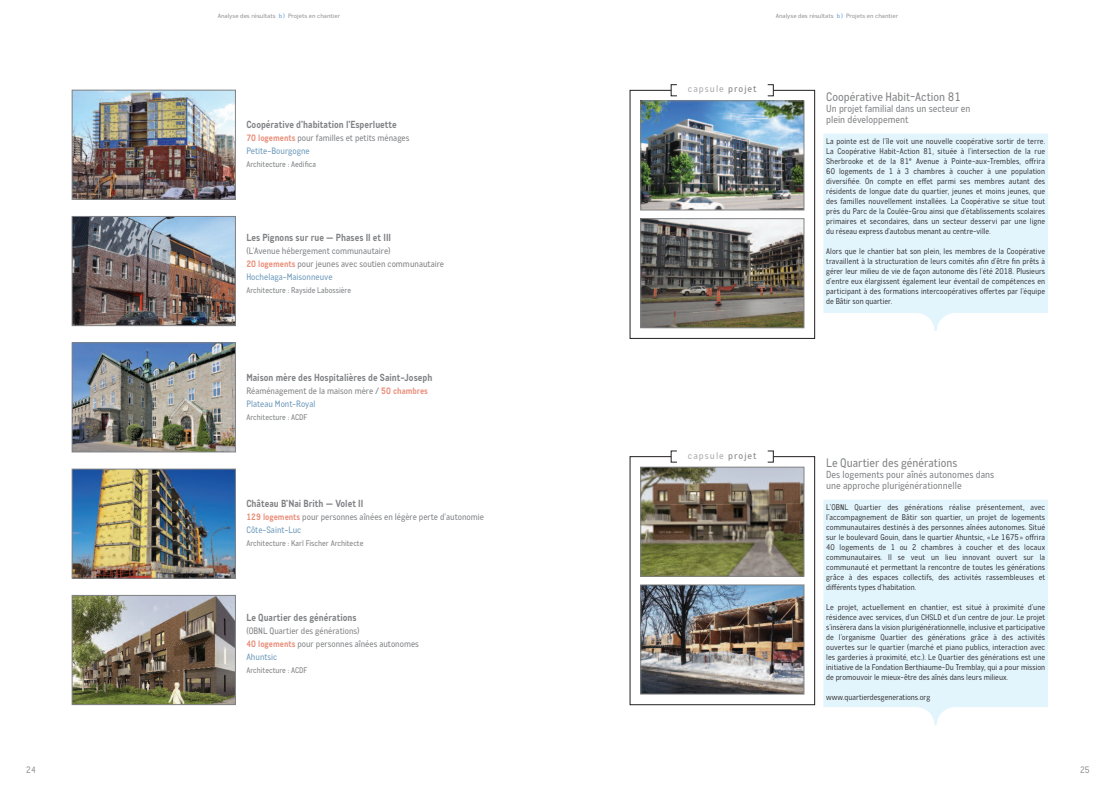
<style>
.page{position:relative;width:1116px;height:792px;background:#fff}
.page>*{position:absolute;margin:0;border:0;box-sizing:border-box;transform-origin:0 0}
.t1{font:12px "CA Cula";color:#808285}
.t2{font:700 10px "CA Cula";color:#808285}
.t3{font:10px/11px "CA Cula";color:#808285}
.t4{font:9.4px "CA Cula";letter-spacing:.1em;color:#a8a9ad;scale:1.07 1}
.t5{font:9px/13px "CA Cula";color:#808285}
.t6{font:300 9px "CA Cula";color:#808285}
.t7{font:300 8px/10px "CA Cula";color:#231f20;text-align:justify}
.t8{font:8px "CA Cula";color:#808285}
.t9{font:300 6.1px "CA Cula";color:#808285;scale:1.16 1}
.s1{font-weight:400;color:#61a1d7}
.s2{font-weight:700;color:#ea8f7b}
.s3{color:#6d9abb}
.s4{color:#808285}
</style>
<div class="page">
<svg style="left:823px;top:500px;width:225px;height:225px;background:#e4f4fc"></svg>
<svg style="left:823px;top:134px;width:225px;height:197px;background:#e4f4fc"></svg>
<img style="left:74px;top:92px;width:160px;height:105px">
<div style="left:72px;top:90px;width:164px;height:109px;border:1px solid #808285"></div>
<img style="left:74px;top:218px;width:160px;height:106px">
<div style="left:72px;top:216px;width:164px;height:110px;border:1px solid #808285"></div>
<img style="left:74px;top:345px;width:160px;height:105px">
<div style="left:72px;top:343px;width:164px;height:109px;border:1px solid #808285"></div>
<img style="left:74px;top:471px;width:160px;height:105px">
<div style="left:72px;top:469px;width:164px;height:109px;border:1px solid #808285"></div>
<img style="left:74px;top:597px;width:160px;height:106px">
<div style="left:72px;top:595px;width:164px;height:110px;border:1px solid #808285"></div>
<svg style="left:630px;top:90px;width:185px;height:249px"></svg>
<img style="left:643px;top:103px;width:159px;height:105px">
<div style="left:641px;top:101px;width:163px;height:109px;border:1px solid #808285"></div>
<img style="left:643px;top:221px;width:159px;height:105px">
<div style="left:641px;top:219px;width:163px;height:109px;border:1px solid #808285"></div>
<svg style="left:630px;top:456px;width:185px;height:249px"></svg>
<img style="left:643px;top:469px;width:159px;height:105px">
<div style="left:641px;top:467px;width:163px;height:109px;border:1px solid #808285"></div>
<img style="left:643px;top:587px;width:159px;height:105px">
<div style="left:641px;top:585px;width:163px;height:109px;border:1px solid #808285"></div>
<p class="t9" style="left:218px;top:13px;width:107px">Analyse des résultats <span class="s1">b)</span> Projets en chantier</p>
<p class="t9" style="left:776px;top:14px;width:107px">Analyse des résultats <span class="s1">b)</span> Projets en chantier</p>
<p class="t2" style="left:246px;top:121px;width:152px">Coopérative d’habitation l’Esperluette</p>
<p class="t5" style="left:246px;top:132px;width:165px"><span class="s2">70 logements</span> pour familles et petits ménages<br><span class="s3">Petite-Bourgogne</span></p>
<p class="t8" style="left:246px;top:162px;width:71px">Architecture : Aedifica</p>
<p class="t2" style="left:246px;top:234px;width:146px">Les Pignons sur rue — Phases II et III</p>
<p class="t5" style="left:246px;top:246px;width:199px">(L’Avenue hébergement communautaire)<br><span class="s2">20 logements</span> pour jeunes avec soutien communautaire<br><span class="s3">Hochelaga-Maisonneuve</span></p>
<p class="t8" style="left:246px;top:288px;width:106px">Architecture : Rayside Labossière</p>
<p class="t2" style="left:246px;top:374px;width:187px">Maison mère des Hospitalières de Saint-Joseph</p>
<p class="t5" style="left:246px;top:385px;width:183px">Réaménagement de la maison mère / <span class="s2">50 chambres<br></span><span class="s3">Plateau Mont-Royal</span></p>
<p class="t8" style="left:246px;top:414px;width:63px">Architecture : ACDF</p>
<p class="t2" style="left:246px;top:500px;width:118px">Château B’Nai Brith — Volet II</p>
<p class="t5" style="left:246px;top:511px;width:239px"><span class="s2">129 logements</span> pour personnes aînées en légère perte d’autonomie<br><span class="s3">Côte-Saint-Luc</span></p>
<p class="t8" style="left:246px;top:541px;width:119px">Architecture : Karl Fischer Architecte</p>
<p class="t2" style="left:246px;top:614px;width:112px">Le Quartier des générations</p>
<p class="t5" style="left:246px;top:625px;width:174px">(OBNL Quartier des générations)<br><span class="s2">40 logements</span> pour personnes aînées autonomes<br><span class="s3">Ahuntsic</span></p>
<p class="t8" style="left:246px;top:667px;width:63px">Architecture : ACDF</p>
<p class="t4" style="left:688px;top:86px;width:66px">capsule <span class="s4">projet</span></p>
<p class="t4" style="left:688px;top:452px;width:66px">capsule <span class="s4">projet</span></p>
<h1 class="t1" style="left:826px;top:92px;width:136px">Coopérative Habit-Action 81</h1>
<p class="t3" style="left:826px;top:104px;width:146px">Un projet familial dans un secteur en plein développement</p>
<p class="t7" style="left:826px;top:137px;width:220px">La pointe est de l’île voit une nouvelle coopérative sortir de terre.<br>La Coopérative Habit-Action 81, située à l’intersection de la rue Sherbrooke et de la 81<sup>e</sup> Avenue à Pointe-aux-Trembles, offrira 60 logements de 1 à 3 chambres à coucher à une population diversifiée. On compte en effet parmi ses membres autant des résidents de longue date du quartier, jeunes et moins jeunes, que des familles nouvellement installées. La Coopérative se situe tout près du Parc de la Coulée-Grou ainsi que d’établissements scolaires primaires et secondaires, dans un secteur desservi par une ligne du réseau express d’autobus menant au centre-ville.</p>
<p class="t7" style="left:826px;top:247px;width:220px">Alors que le chantier bat son plein, les membres de la Coopérative travaillent à la structuration de leurs comités afin d’être fin prêts à gérer leur milieu de vie de façon autonome dès l’été 2018. Plusieurs d’entre eux élargissent également leur éventail de compétences en participant à des formations intercoopératives offertes par l’équipe de Bâtir son quartier.</p>
<h1 class="t1" style="left:826px;top:458px;width:133px">Le Quartier des générations</h1>
<p class="t3" style="left:826px;top:470px;width:170px">Des logements pour aînés autonomes dans une approche plurigénérationnelle</p>
<p class="t7" style="left:826px;top:503px;width:220px">L’OBNL Quartier des générations réalise présentement, avec l’accompagnement de Bâtir son quartier, un projet de logements communautaires destinés à des personnes aînées autonomes. Situé sur le boulevard Gouin, dans le quartier Ahuntsic, «Le 1675» offrira 40 logements de 1 ou 2 chambres à coucher et des locaux communautaires. Il se veut un lieu innovant ouvert sur la communauté et permettant la rencontre de toutes les générations grâce à des espaces collectifs, des activités rassembleuses et différents types d’habitation.</p>
<p class="t7" style="left:826px;top:603px;width:221px">Le projet, actuellement en chantier, est situé à proximité d’une résidence avec services, d’un CHSLD et d’un centre de jour. Le projet s’insèrera dans la vision plurigénérationnelle, inclusive et participative de l’organisme Quartier des générations grâce à des activités ouvertes sur le quartier (marché et piano publics, interaction avec les garderies à proximité, etc.). Le Quartier des générations est une initiative de la Fondation Berthiaume-Du Tremblay, qui a pour mission de promouvoir le mieux-être des aînés dans leurs milieux.</p>
<p class="t7" style="left:826px;top:693px;width:105px">www.quartierdesgenerations.org</p>
<p class="t6" style="left:26px;top:767px;width:11px">24</p>
<p class="t6" style="left:1080px;top:767px;width:11px">25</p>
</div>
